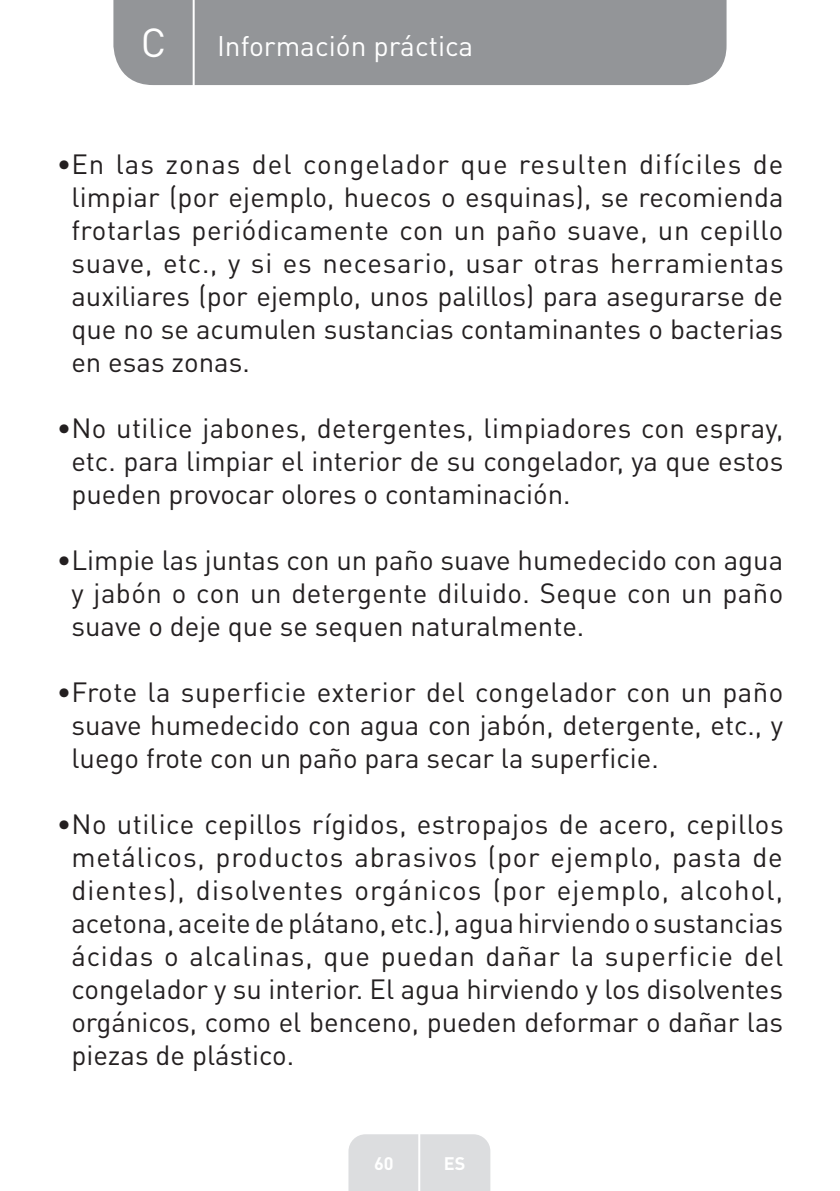
<style>
.page{position:relative;width:840px;height:1191px;background:#fff}
.page>*{position:absolute;margin:0;border:0;box-sizing:border-box;transform-origin:0 0}
.t1{font:40px "DIN Pro";color:#fff}
.t2{font:28px "DIN Pro";color:#fff}
.t3{font:27.6px/33px "DIN Pro";color:#231f20;text-align:justify}
.t4{font:700 18px "DIN Pro";color:#fff}
</style>
<div class="page">
<div style="left:113px;top:0;width:613px;height:85px;background:#939598"></div>
<div style="left:348px;top:1134px;width:142px;height:57px;background:#dcdddf"></div>
<hr style="left:418px;top:1111px;width:2px;height:80px;background:#fff">
<hr style="left:192px;top:0;width:2px;height:88px;background:#fff">
<h1 class="t1" style="left:141px;top:15px;width:27px">C</h1>
<p class="t2" style="left:217px;top:27px;width:257px">Información práctica</p>
<p class="t3" style="left:71px;top:146px;width:713px;text-indent:-15px">•En las zonas del congelador que resulten difíciles de limpiar (por ejemplo, huecos o esquinas), se recomienda frotarlas periódicamente con un paño suave, un cepillo suave, etc., y si es necesario, usar otras herramientas auxiliares (por ejemplo, unos palillos) para asegurarse de que no se acumulen sustancias contaminantes o bacterias en esas zonas.</p>
<p class="t3" style="left:71px;top:410px;width:713px;text-indent:-15px">•No utilice jabones, detergentes, limpiadores con espray, etc. para limpiar el interior de su congelador, ya que estos pueden provocar olores o contaminación.</p>
<p class="t3" style="left:71px;top:542px;width:713px;text-indent:-15px">•Limpie las juntas con un paño suave humedecido con agua y jabón o con un detergente diluido. Seque con un paño suave o deje que se sequen naturalmente.</p>
<p class="t3" style="left:71px;top:674px;width:713px;text-indent:-15px">•Frote la superficie exterior del congelador con un paño suave humedecido con agua con jabón, detergente, etc., y luego frote con un paño para secar la superficie.</p>
<p class="t3" style="left:71px;top:806px;width:713px;text-indent:-15px">•No utilice cepillos rígidos, estropajos de acero, cepillos metálicos, productos abrasivos (por ejemplo, pasta de dientes), disolventes orgánicos (por ejemplo, alcohol, acetona, aceite de plátano, etc.), agua hirviendo o sustancias ácidas o alcalinas, que puedan dañar la superficie del congelador y su interior. El agua hirviendo y los disolventes orgánicos, como el benceno, pueden deformar o dañar las piezas de plástico.</p>
<p class="t4" style="left:374px;top:1150px;width:21px">60</p>
<p class="t4" style="left:443px;top:1150px;width:23px">ES</p>
</div>
